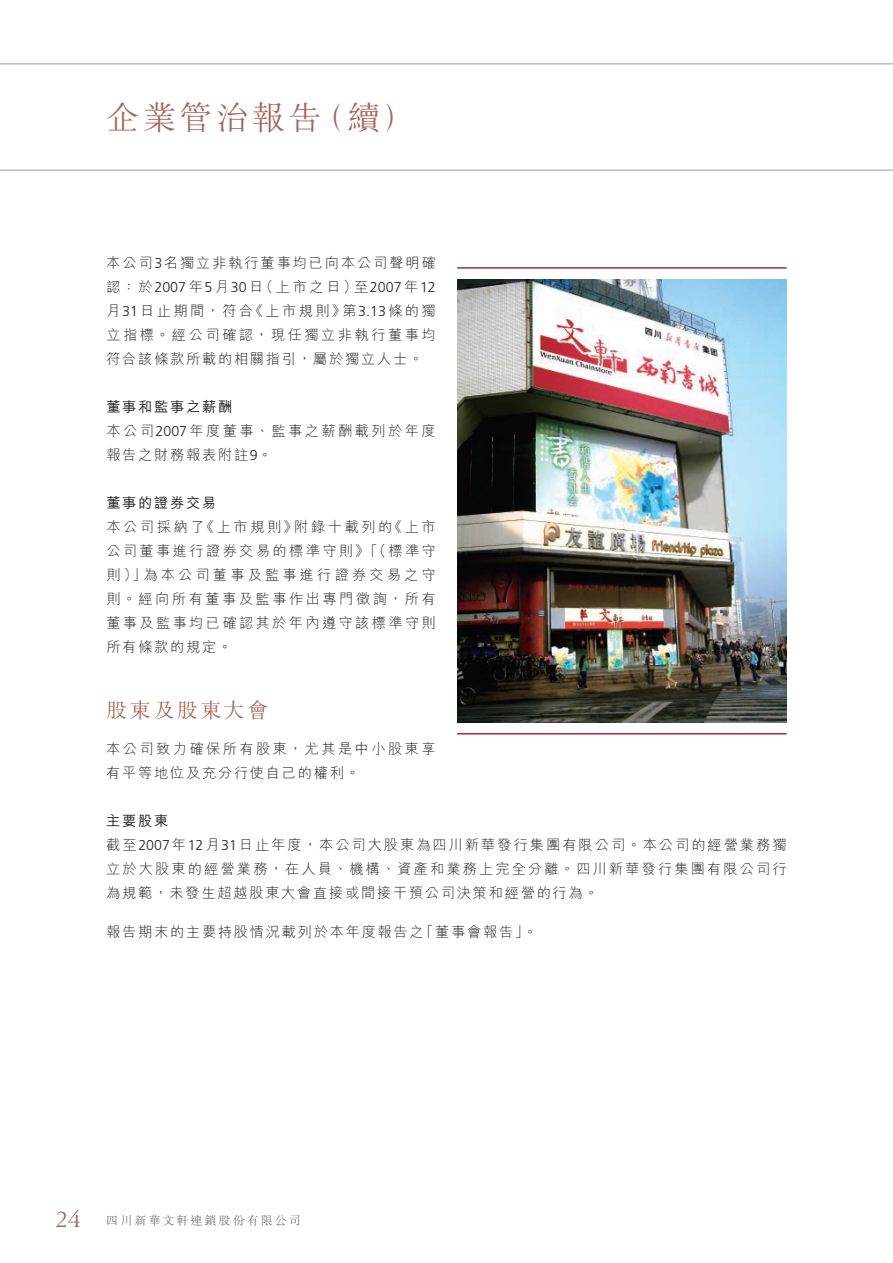
<style>
.page{position:relative;width:893px;height:1263px;background:#fff}
.page>*{position:absolute;margin:0;border:0;box-sizing:border-box;transform-origin:0 0}
.t1{font:300 33px "M Sung HK";letter-spacing:.105em;color:#a56558}
.t2{font:300 21px "M Sung HK";letter-spacing:.12em;color:#a56558}
.t3{font:300 14.25px/24px "M Hei HK";letter-spacing:.14em;color:#231f20;text-align:justify}
.t4{font:300 14.25px/24px "M Hei HK";letter-spacing:.17em;color:#231f20}
.t5{font:300 14.25px "M Hei HK";letter-spacing:.12em;color:#231f20}
.t6{font:500 14.25px "M Hei HK";letter-spacing:.12em;color:#231f20}
.t7{font:300 12px "M Sung HK";letter-spacing:.17em;color:#6c6d70}
.s1{font-family:"Frutiger LT Std"}
.s2{font-weight:500}
.s3{font-family:"Garamond 3 LT Std";font-weight:400;font-size:25.5px;color:#a56558}
</style>
<div class="page">
<hr style="left:0;top:63px;width:893px;height:2px;background:#bcbdc0">
<hr style="left:0;top:169px;width:893px;height:2px;background:#bcbdc0">
<img style="left:457px;top:280px;width:330px;height:442px">
<hr style="left:457px;top:267px;width:330px;height:2px;background:#af2938">
<hr style="left:457px;top:733px;width:330px;height:1px;background:#af2938">
<h1 class="t1" style="left:106px;top:105px;width:311px">企業管治報告（續）</h1>
<p class="t3" style="left:106px;top:252px;width:331px">本公司<span class="s1">3</span>名獨立非執行董事均已向本公司聲明確認：於<span class="s1">2007</span>年<span class="s1">5</span>月<span class="s1">30</span>日（上市之日）至<span class="s1">2007</span>年<span class="s1">12</span>月<span class="s1">31</span>日止期間，符合《上市規則》第<span class="s1">3.13</span>條的獨立指標。經公司確認，現任獨立非執行董事均符合該條款所載的相關指引，屬於獨立人士。</p>
<p class="t4" style="left:106px;top:396px;width:331px"><span class="s2">董事和監事之薪酬<br></span>本公司<span class="s1">2007</span>年度董事、監事之薪酬載列於年度報告之財務報表附註<span class="s1">9</span>。</p>
<p class="t6" style="left:106px;top:497px;width:112px">董事的證券交易</p>
<p class="t3" style="left:106px;top:516px;width:331px">本公司採納了《上市規則》附錄十載列的《上市公司董事進行證券交易的標準守則》「（標準守則）」為本公司董事及監事進行證券交易之守則。經向所有董事及監事作出專門徵詢，所有董事及監事均已確認其於年內遵守該標準守則所有條款的規定。</p>
<h2 class="t2" style="left:106px;top:702px;width:164px">股東及股東大會</h2>
<p class="t4" style="left:106px;top:738px;width:331px">本公司致力確保所有股東，尤其是中小股東享有平等地位及充分行使自己的權利。</p>
<p class="t3" style="left:106px;top:810px;width:682px;text-align:left"><span class="s2">主要股東<br></span>截至<span class="s1">2007</span>年<span class="s1">12</span>月<span class="s1">31</span>日止年度，本公司大股東為四川新華發行集團有限公司。本公司的經營業務獨立於大股東的經營業務，在人員、機構、資產和業務上完全分離。四川新華發行集團有限公司行為規範，未發生超越股東大會直接或間接干預公司決策和經營的行為。</p>
<p class="t5" style="left:106px;top:926px;width:433px">報告期末的主要持股情況載列於本年度報告之「董事會報告」。</p>
<p class="t7" style="left:55px;top:1216px;width:247px"><span class="s3">24</span> 四川新華文軒連鎖股份有限公司</p>
</div>
